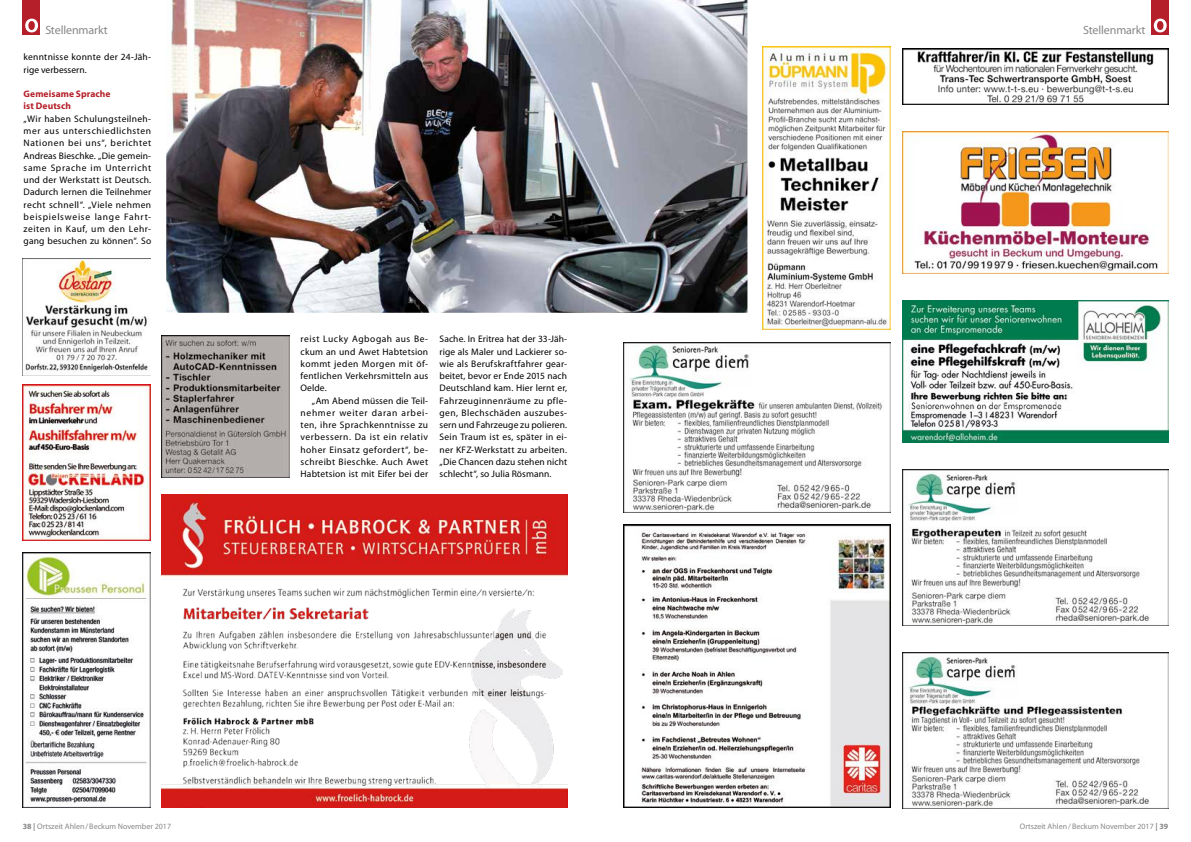
<style>
.page{position:relative;width:1191px;height:842px;background:#fff}
.page>*{position:absolute;margin:0;border:0;box-sizing:border-box;transform-origin:0 0}
.t1{font:12px "Myriad";letter-spacing:-.01em;color:#878786}
.t2{font:9.5px/12.3px "Myriad";letter-spacing:.02em;color:#000;text-align:justify}
.t3{font:700 9.5px/12.3px "Myriad";letter-spacing:.01em;color:#b51f29}
.t4{font:8px "Myriad";color:#878786}
.s1{font-weight:700}
</style>
<div class="page">
<div style="left:1151px;top:0;width:17px;height:34px;background:#b51f29"></div>
<svg style="left:1153px;top:19px;width:13px;height:13px"></svg>
<div style="left:23px;top:0;width:17px;height:34px;background:#b51f29"></div>
<svg style="left:25px;top:19px;width:13px;height:13px"></svg>
<img style="left:624px;top:524px;width:266px;height:284px">
<img style="left:902px;top:469px;width:266px;height:156px">
<img style="left:902px;top:652px;width:266px;height:156px">
<img style="left:624px;top:342px;width:266px;height:170px">
<img style="left:162px;top:335px;width:127px;height:142px">
<img style="left:23px;top:384px;width:127px;height:156px">
<img style="left:902px;top:132px;width:266px;height:142px">
<img style="left:902px;top:301px;width:266px;height:141px">
<img style="left:23px;top:553px;width:127px;height:255px">
<img style="left:162px;top:495px;width:405px;height:313px">
<img style="left:902px;top:48px;width:266px;height:57px">
<img style="left:23px;top:258px;width:127px;height:116px">
<img style="left:763px;top:46px;width:127px;height:284px">
<img style="left:166px;top:0;width:582px;height:313px">
<p class="t1" style="left:45px;top:24px;width:64px">Stellenmarkt</p>
<p class="t1" style="left:1083px;top:24px;width:64px">Stellenmarkt</p>
<p class="t2" style="left:24px;top:52px;width:129px">kenntnisse konnte der 24-Jäh&shy;rige verbessern.</p>
<p class="t3" style="left:24px;top:88px;width:88px">Gemeisame Sprache ist Deutsch</p>
<p class="t2" style="left:24px;top:113px;width:129px">„Wir haben Schulungsteilneh&shy;mer aus unterschiedlichsten Nationen bei uns“, berichtet Andreas Bieschke. „Die gemein&shy;same Sprache im Unterricht und der Werkstatt ist Deutsch.<br>Dadurch lernen die Teilnehmer recht schnell“. „Viele nehmen beispielsweise lange Fahrt&shy;zeiten in Kauf, um den Lehr&shy;gang besuchen zu können“. So</p>
<p class="t2" style="left:300px;top:333px;width:129px">reist Lucky Agbogah aus Be&shy;ckum an und Awet Habtetsion kommt jeden Morgen mit öf&shy;fentlichen Verkehrsmitteln aus Oelde.</p>
<p class="t2" style="left:300px;top:395px;width:129px;text-indent:11px">„Am Abend müssen die Teil&shy;nehmer weiter daran arbei&shy;ten, ihre Sprachkenntnisse zu verbessern. Da ist ein relativ hoher Einsatz gefordert“, be&shy;schreibt Bieschke. Auch Awet Habtetsion ist mit Eifer bei der</p>
<p class="t2" style="left:439px;top:333px;width:129px">Sache. In Eritrea hat der 33-Jäh&shy;rige als Maler und Lackierer so&shy;wie als Berufskraftfahrer gear&shy;beitet, bevor er Ende 2015 nach Deutschland kam. Hier lernt er, Fahrzeuginnenräume zu pfle&shy;gen, Blechschäden auszubes&shy;sern und Fahrzeuge zu polieren.<br>Sein Traum ist es, später in ei&shy;ner KFZ-Werkstatt zu arbeiten. „Die Chancen dazu stehen nicht schlecht“, so Julia Rösmann.</p>
<p class="t4" style="left:23px;top:823px;width:150px"><span class="s1">38 |</span> Ortszeit Ahlen/Beckum November 2017</p>
<p class="t4" style="left:1019px;top:823px;width:150px">Ortszeit Ahlen/Beckum November 2017 <span class="s1">| 39</span></p>
</div>
